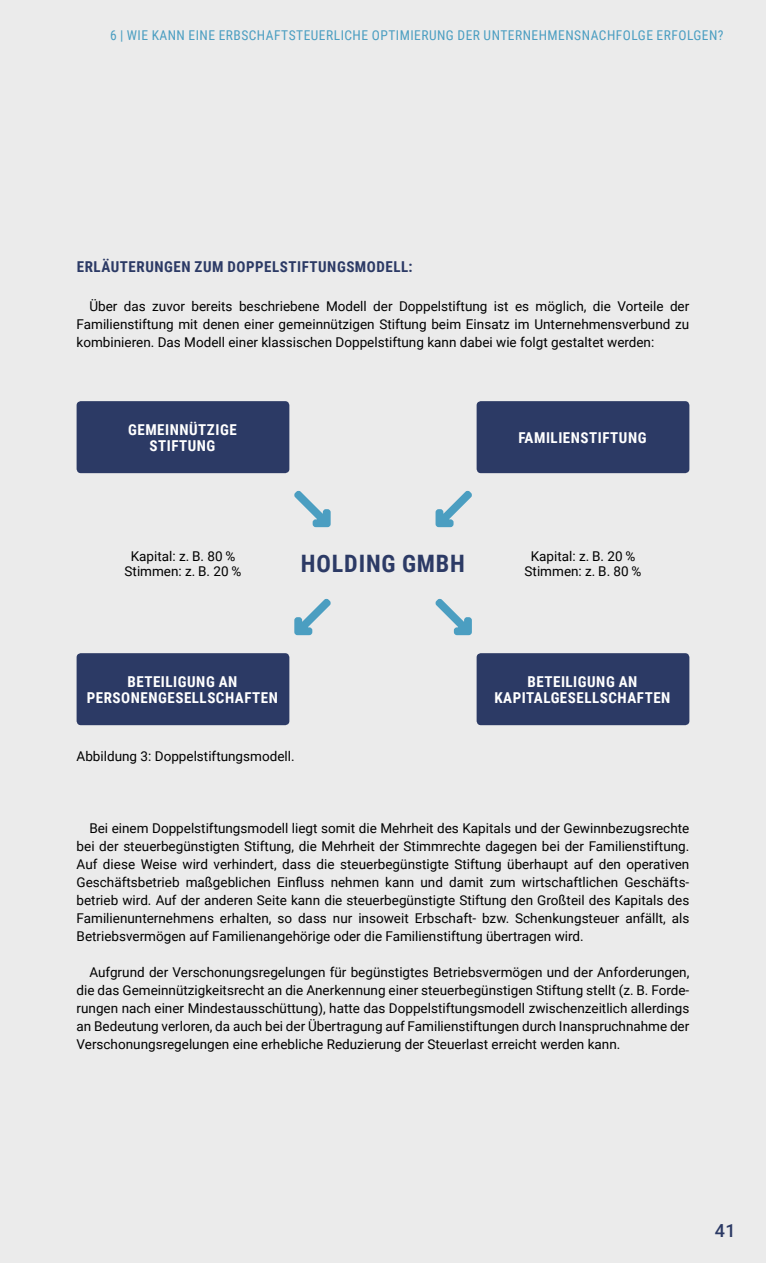
<style>
.page{position:relative;width:766px;height:1263px;background:#fff}
.page>*{position:absolute;margin:0;border:0;box-sizing:border-box;transform-origin:0 0}
.t1{font:700 24px "Roboto Condensed";letter-spacing:.035em;color:#2c3a65}
.t2{font:500 18px "Roboto";color:#2c3a65}
.t3{font:700 15px/16.5px "Roboto Condensed";letter-spacing:.035em;color:#fff;text-align:center}
.t4{font:700 15px "Roboto Condensed";letter-spacing:.035em;color:#2c3a65}
.t5{font:13.5px/18px "Roboto";color:#000;text-align:justify}
.t6{font:13.5px "Roboto Condensed";letter-spacing:.035em;color:#4b9ec1}
</style>
<div class="page">
<div style="left:0;top:0;width:765px;height:1263px;background:#ebebeb"></div>
<div style="left:77px;top:401px;width:212px;height:72px;background:#2c3a65;border-radius:4px"></div>
<div style="left:476px;top:401px;width:213px;height:72px;background:#2c3a65;border-radius:4px"></div>
<div style="left:77px;top:653px;width:212px;height:72px;background:#2c3a65;border-radius:4px"></div>
<div style="left:476px;top:653px;width:213px;height:72px;background:#2c3a65;border-radius:4px"></div>
<svg style="left:294px;top:490px;width:37px;height:38px"></svg>
<svg style="left:435px;top:490px;width:37px;height:38px"></svg>
<svg style="left:435px;top:598px;width:37px;height:38px"></svg>
<svg style="left:294px;top:598px;width:37px;height:38px"></svg>
<p class="t6" style="left:110px;top:26px;width:614px">6 | WIE KANN EINE ERBSCHAFTSTEUERLICHE OPTIMIERUNG DER UNTERNEHMENSNACHFOLGE ERFOLGEN?</p>
<p class="t4" style="left:77px;top:256px;width:337px">ERLÄUTERUNGEN ZUM DOPPELSTIFTUNGSMODELL:</p>
<p class="t5" style="left:77px;top:297px;width:614px;text-indent:13px">Über das zuvor bereits beschriebene Modell der Doppelstiftung ist es möglich, die Vorteile der Familienstiftung mit denen einer gemeinnützigen Stiftung beim Einsatz im Unternehmensverbund zu kombinieren. Das Modell einer klassischen Doppelstiftung kann dabei wie folgt gestaltet werden:</p>
<p class="t3" style="left:128px;top:420px;width:110px">GEMEINNÜTZIGE<br>STIFTUNG</p>
<p class="t3" style="left:518px;top:429px;width:130px">FAMILIENSTIFTUNG</p>
<p class="t5" style="left:124px;top:548px;width:118px;line-height:15px;text-align:center">Kapital: z. B. 80 %<br>Stimmen: z. B. 20 %</p>
<p class="t5" style="left:524px;top:548px;width:118px;line-height:15px;text-align:center">Kapital: z. B. 20 %<br>Stimmen: z. B. 80 %</p>
<h1 class="t1" style="left:301px;top:547px;width:165px">HOLDING GMBH</h1>
<p class="t3" style="left:87px;top:672px;width:193px">BETEILIGUNG AN<br>PERSONENGESELLSCHAFTEN</p>
<p class="t3" style="left:494px;top:672px;width:177px">BETEILIGUNG AN<br>KAPITALGESELLSCHAFTEN</p>
<p class="t5" style="left:77px;top:747px;width:219px">Abbildung 3: Doppelstiftungsmodell.</p>
<p class="t5" style="left:77px;top:819px;width:614px;text-indent:13px">Bei einem Doppelstiftungsmodell liegt somit die Mehrheit des Kapitals und der Gewinnbezugsrechte bei der steuerbegünstigten Stiftung, die Mehrheit der Stimmrechte dagegen bei der Familienstiftung.<br>Auf diese Weise wird verhindert, dass die steuerbegünstigte Stiftung überhaupt auf den operativen Geschäftsbetrieb maßgeblichen Einfluss nehmen kann und damit zum wirtschaftlichen Geschäfts&shy;betrieb wird. Auf der anderen Seite kann die steuerbegünstigte Stiftung den Großteil des Kapitals des Familienunternehmens erhalten, so dass nur insoweit Erbschaft- bzw. Schenkungsteuer anfällt, als Betriebsvermögen auf Familienangehörige oder die Familienstiftung übertragen wird.</p>
<p class="t5" style="left:76px;top:963px;width:614px;text-indent:13px">Aufgrund der Verschonungsregelungen für begünstigtes Betriebsvermögen und der Anforderungen, die das Gemeinnützigkeitsrecht an die Anerkennung einer steuerbegünstigen Stiftung stellt (z. B. Forde&shy;rungen nach einer Mindestausschüttung), hatte das Doppelstiftungsmodell zwischenzeitlich allerdings an Bedeutung verloren, da auch bei der Übertragung auf Familienstiftungen durch Inanspruchnahme der Verschonungsregelungen eine erhebliche Reduzierung der Steuerlast erreicht werden kann.</p>
<h2 class="t2" style="left:714px;top:1218px;width:23px">41</h2>
</div>
